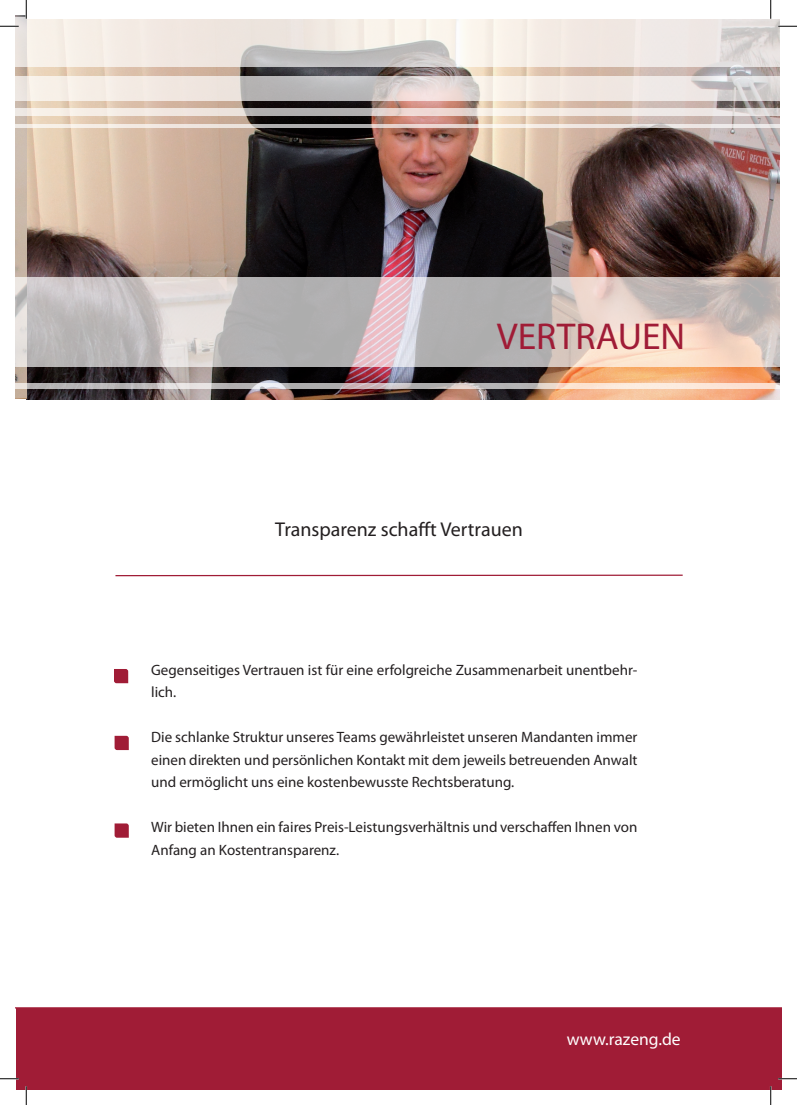
<style>
.page{position:relative;width:797px;height:1105px;background:#fff}
.page>*{position:absolute;margin:0;border:0;box-sizing:border-box;transform-origin:0 0}
.t1{font:37.5px "Myriad Pro";color:#a01c36}
.t2{font:20px "Myriad Pro";color:#231f20}
.t3{font:17.5px "Myriad Pro";color:#fff}
.t4{font:15px/22.5px "Myriad Pro";color:#231f20}
</style>
<div class="page">
<div style="left:16px;top:1007px;width:765px;height:82px;background:#a01c36"></div>
<img style="left:26px;top:67px;width:753px;height:332px">
<img style="left:16px;top:16px;width:10px;height:382px">
<svg style="left:16px;top:77px;width:764px;height:24px;background:#e2dbd7"></svg>
<svg style="left:16px;top:108px;width:764px;height:7px;background:#e4dbd7"></svg>
<svg style="left:16px;top:124px;width:764px;height:4px;background:#e3dbd6"></svg>
<svg style="left:16px;top:17px;width:764px;height:50px;background:#ece5e0"></svg>
<svg style="left:16px;top:383px;width:764px;height:6px;background:#d4cac6"></svg>
<svg style="left:16px;top:277px;width:764px;height:89px;background:#c9c0be"></svg>
<svg style="left:115px;top:574px;width:568px;height:3px"></svg>
<svg style="left:114px;top:669px;width:14px;height:14px"></svg>
<svg style="left:115px;top:736px;width:14px;height:14px"></svg>
<svg style="left:115px;top:823px;width:14px;height:15px"></svg>
<svg style="left:0;top:25px;width:19px;height:2px"></svg>
<svg style="left:778px;top:25px;width:19px;height:2px"></svg>
<svg style="left:0;top:1078px;width:19px;height:1px"></svg>
<svg style="left:778px;top:1078px;width:19px;height:1px"></svg>
<svg style="left:25px;top:0;width:2px;height:19px"></svg>
<svg style="left:25px;top:1086px;width:2px;height:19px"></svg>
<svg style="left:770px;top:0;width:1px;height:19px"></svg>
<svg style="left:770px;top:1086px;width:1px;height:19px"></svg>
<h1 class="t1" style="left:497px;top:313px;width:190px">VERTRAUEN</h1>
<h2 class="t2" style="left:275px;top:517px;width:249px">Transparenz schafft Vertrauen</h2>
<p class="t4" style="left:151px;top:658px;width:488px">Gegenseitiges Vertrauen ist für eine erfolgreiche Zusammenarbeit unentbehr&shy;lich.</p>
<p class="t4" style="left:151px;top:726px;width:488px;text-align:justify">Die schlanke Struktur unseres Teams gewährleistet unseren Mandanten immer einen direkten und persönlichen Kontakt mit dem jeweils betreuenden Anwalt und ermöglicht uns eine kostenbewusste Rechtsberatung.</p>
<p class="t4" style="left:151px;top:816px;width:487px">Wir bieten Ihnen ein faires Preis-Leistungsverhältnis und verschaffen Ihnen von<br>Anfang an Kostentransparenz.</p>
<p class="t3" style="left:567px;top:1028px;width:115px">www.razeng.de</p>
</div>
